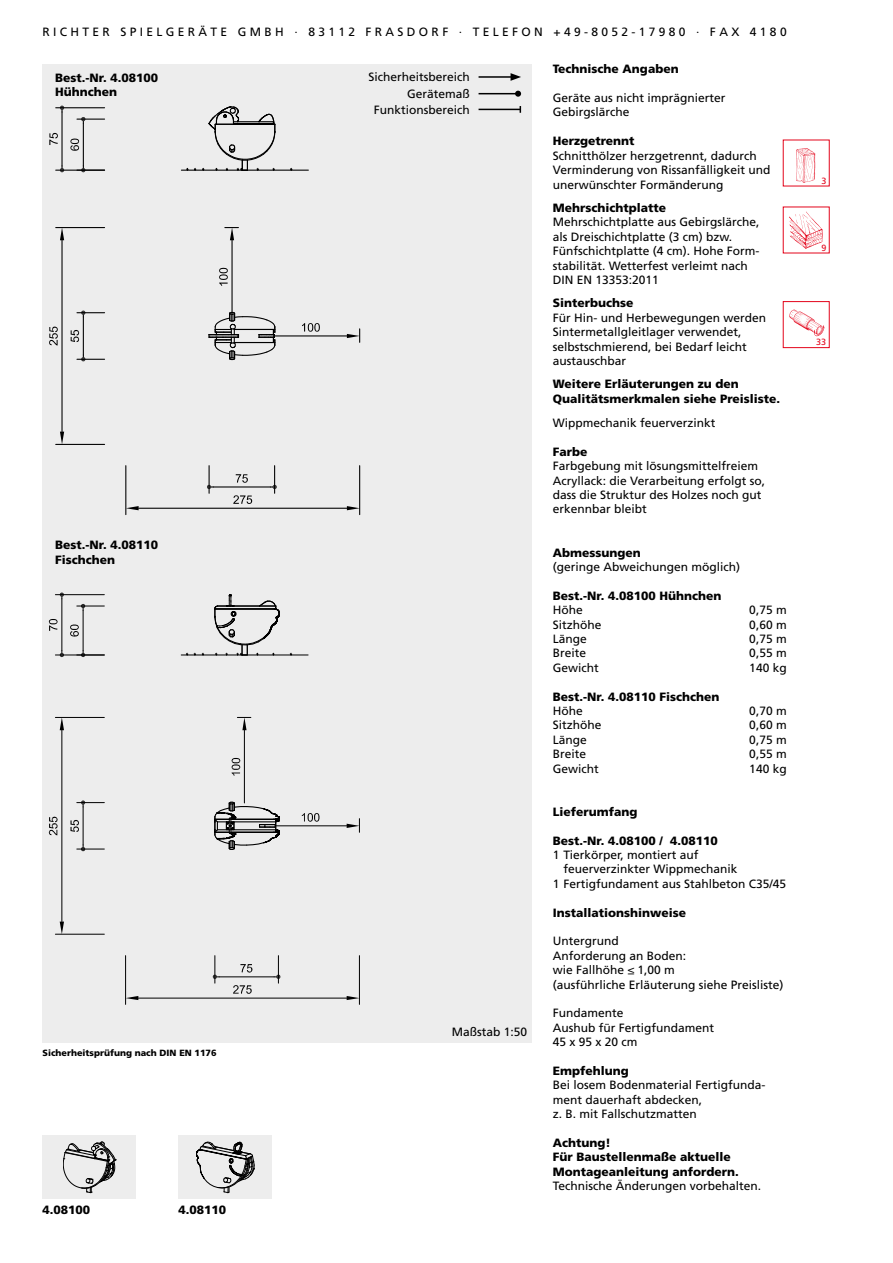
<style>
.page{position:relative;width:893px;height:1263px;background:#fff}
.page>*{position:absolute;margin:0;border:0;box-sizing:border-box;transform-origin:0 0}
.t1{font:12px/14.4px "Frutiger LT Std";color:#000}
.t2{font:900 12px/14.4px "Frutiger LT Std";color:#000}
.t3{font:900 9px "Frutiger LT Std";color:#000}
.t4{font:9px "Frutiger LT Std";color:#e3051b}
</style>
<div class="page">
<img style="left:796px;top:148px;width:20px;height:34px">
<img style="left:789px;top:211px;width:34px;height:38px">
<div style="left:783px;top:301px;width:47px;height:47px;border:1px solid #e3051b"></div>
<img style="left:789px;top:309px;width:35px;height:28px">
<div style="left:43px;top:64px;width:488px;height:979px;background:#ededed"></div>
<div style="left:43px;top:1135px;width:93px;height:64px;background:#ededed"></div>
<svg style="left:63px;top:1142px;width:54px;height:51px"></svg>
<div style="left:179px;top:1135px;width:93px;height:64px;background:#ededed"></div>
<svg style="left:196px;top:1141px;width:59px;height:52px"></svg>
<svg style="left:208px;top:312px;width:68px;height:49px"></svg>
<hr style="left:231px;top:240px;width:2px;height:73px;background:#000">
<svg style="left:225px;top:227px;width:13px;height:13px"></svg>
<svg style="left:219px;top:268px;width:9px;height:18px"></svg>
<svg style="left:181px;top:106px;width:128px;height:65px"></svg>
<hr style="left:83px;top:123px;width:1px;height:43px;background:#000">
<svg style="left:77px;top:117px;width:28px;height:6px"></svg>
<svg style="left:77px;top:166px;width:28px;height:6px"></svg>
<svg style="left:70px;top:139px;width:9px;height:12px"></svg>
<hr style="left:56px;top:107px;width:49px;height:1px;background:#000">
<hr style="left:56px;top:170px;width:49px;height:1px;background:#000">
<hr style="left:61px;top:112px;width:2px;height:54px;background:#000">
<svg style="left:60px;top:106px;width:4px;height:6px"></svg>
<svg style="left:60px;top:166px;width:4px;height:6px"></svg>
<svg style="left:49px;top:133px;width:9px;height:12px"></svg>
<hr style="left:56px;top:227px;width:49px;height:1px;background:#000">
<hr style="left:56px;top:444px;width:49px;height:1px;background:#000">
<hr style="left:61px;top:240px;width:2px;height:192px;background:#000">
<svg style="left:60px;top:228px;width:4px;height:12px"></svg>
<svg style="left:60px;top:432px;width:4px;height:12px"></svg>
<svg style="left:49px;top:327px;width:9px;height:18px"></svg>
<hr style="left:213px;top:486px;width:57px;height:1px;background:#000">
<svg style="left:207px;top:466px;width:6px;height:27px"></svg>
<svg style="left:270px;top:466px;width:7px;height:27px"></svg>
<svg style="left:236px;top:474px;width:12px;height:9px"></svg>
<hr style="left:125px;top:466px;width:1px;height:49px;background:#000">
<hr style="left:359px;top:466px;width:1px;height:49px;background:#000">
<hr style="left:139px;top:508px;width:208px;height:1px;background:#000">
<svg style="left:126px;top:506px;width:13px;height:4px"></svg>
<svg style="left:347px;top:506px;width:13px;height:4px"></svg>
<svg style="left:233px;top:495px;width:19px;height:9px"></svg>
<hr style="left:275px;top:335px;width:72px;height:1px;background:#000">
<svg style="left:347px;top:329px;width:13px;height:13px"></svg>
<svg style="left:302px;top:323px;width:18px;height:9px"></svg>
<hr style="left:83px;top:317px;width:1px;height:38px;background:#000">
<svg style="left:77px;top:355px;width:28px;height:6px"></svg>
<svg style="left:77px;top:311px;width:28px;height:6px"></svg>
<svg style="left:71px;top:330px;width:8px;height:12px"></svg>
<svg style="left:214px;top:801px;width:66px;height:49px"></svg>
<hr style="left:181px;top:655px;width:127px;height:1px;background:#000">
<hr style="left:244px;top:730px;width:1px;height:73px;background:#000">
<svg style="left:237px;top:717px;width:14px;height:13px"></svg>
<svg style="left:232px;top:758px;width:8px;height:18px"></svg>
<svg style="left:213px;top:594px;width:68px;height:62px"></svg>
<hr style="left:83px;top:610px;width:1px;height:41px;background:#000">
<svg style="left:77px;top:604px;width:27px;height:6px"></svg>
<svg style="left:77px;top:651px;width:27px;height:6px"></svg>
<svg style="left:70px;top:624px;width:9px;height:13px"></svg>
<hr style="left:55px;top:594px;width:49px;height:1px;background:#000">
<hr style="left:55px;top:655px;width:49px;height:1px;background:#000">
<hr style="left:62px;top:599px;width:1px;height:52px;background:#000">
<svg style="left:60px;top:592px;width:4px;height:7px"></svg>
<svg style="left:60px;top:651px;width:4px;height:6px"></svg>
<svg style="left:49px;top:619px;width:9px;height:12px"></svg>
<hr style="left:55px;top:717px;width:49px;height:1px;background:#000">
<hr style="left:55px;top:934px;width:49px;height:1px;background:#000">
<hr style="left:62px;top:730px;width:1px;height:191px;background:#000">
<svg style="left:60px;top:718px;width:4px;height:12px"></svg>
<svg style="left:60px;top:921px;width:4px;height:13px"></svg>
<svg style="left:49px;top:817px;width:9px;height:18px"></svg>
<hr style="left:219px;top:976px;width:55px;height:1px;background:#000">
<svg style="left:213px;top:956px;width:6px;height:27px"></svg>
<svg style="left:274px;top:956px;width:6px;height:27px"></svg>
<svg style="left:240px;top:964px;width:12px;height:8px"></svg>
<hr style="left:125px;top:956px;width:1px;height:48px;background:#000">
<hr style="left:359px;top:956px;width:1px;height:48px;background:#000">
<hr style="left:138px;top:998px;width:209px;height:1px;background:#000">
<svg style="left:126px;top:996px;width:12px;height:4px"></svg>
<svg style="left:347px;top:996px;width:12px;height:4px"></svg>
<svg style="left:233px;top:985px;width:19px;height:9px"></svg>
<hr style="left:275px;top:825px;width:72px;height:1px;background:#000">
<svg style="left:347px;top:819px;width:13px;height:13px"></svg>
<svg style="left:302px;top:813px;width:17px;height:9px"></svg>
<hr style="left:83px;top:807px;width:1px;height:38px;background:#000">
<svg style="left:77px;top:845px;width:27px;height:6px"></svg>
<svg style="left:77px;top:800px;width:27px;height:7px"></svg>
<svg style="left:70px;top:820px;width:9px;height:12px"></svg>
<hr style="left:479px;top:76px;width:34px;height:2px;background:#000">
<svg style="left:511px;top:73px;width:10px;height:8px"></svg>
<hr style="left:479px;top:93px;width:39px;height:1px;background:#000">
<svg style="left:515px;top:91px;width:6px;height:6px"></svg>
<hr style="left:479px;top:109px;width:41px;height:1px;background:#000">
<p class="t1" style="left:43px;top:25px;width:746px">R I C H T E R S P I E L G E R Ä T E G M B H · 8 3 1 1 2 F R A S D O R F · T E L E F O N + 4 9 - 8 0 5 2 - 1 7 9 8 0 · F A X 4 1 8 0</p>
<p class="t2" style="left:55px;top:70px;width:104px">Best.-Nr. 4.08100<br>Hühnchen</p>
<p class="t2" style="left:55px;top:538px;width:104px">Best.-Nr. 4.08110<br>Fischchen</p>
<p class="t3" style="left:43px;top:1048px;width:176px">Sicherheitsprüfung nach DIN EN 1176</p>
<p class="t2" style="left:43px;top:1203px;width:49px">4.08100</p>
<p class="t2" style="left:179px;top:1203px;width:49px">4.08110</p>
<p class="t1" style="left:368px;top:69px;width:103px;line-height:16.2px;text-align:right">Sicherheitsbereich<br>Gerätemaß<br>Funktionsbereich</p>
<p class="t1" style="left:452px;top:1024px;width:77px">Maßstab 1:50</p>
<p class="t2" style="left:553px;top:61px;width:127px">Technische Angaben</p>
<p class="t1" style="left:553px;top:90px;width:174px">Geräte aus nicht imprägnierter<br>Gebirgslärche</p>
<p class="t2" style="left:553px;top:134px;width:83px">Herzgetrennt</p>
<p class="t1" style="left:553px;top:148px;width:219px">Schnitthölzer herzgetrennt, dadurch<br>Verminderung von Rissanfälligkeit und unerwünschter Formänderung</p>
<p class="t2" style="left:553px;top:201px;width:115px">Mehrschichtplatte</p>
<p class="t1" style="left:553px;top:215px;width:208px">Mehrschichtplatte aus Gebirgslärche, als Dreischichtplatte (3 cm) bzw.<br>Fünfschichtplatte (4 cm). Hohe Form&shy;stabilität. Wetterfest verleimt nach DIN EN 13353:2011</p>
<p class="t2" style="left:553px;top:296px;width:82px">Sinterbuchse</p>
<p class="t1" style="left:553px;top:310px;width:215px">Für Hin- und Herbewegungen werden<br>Sintermetallgleitlager verwendet, selbstschmierend, bei Bedarf leicht austauschbar</p>
<p class="t2" style="left:553px;top:377px;width:229px">Weitere Erläuterungen zu den<br>Qualitätsmerkmalen siehe Preisliste.</p>
<p class="t1" style="left:553px;top:416px;width:164px">Wippmechanik feuerverzinkt</p>
<p class="t2" style="left:553px;top:444px;width:36px">Farbe</p>
<p class="t1" style="left:553px;top:459px;width:214px">Farbgebung mit lösungsmittelfreiem Acryllack: die Verarbeitung erfolgt so, dass die Struktur des Holzes noch gut erkennbar bleibt</p>
<p class="t2" style="left:553px;top:545px;width:90px">Abmessungen</p>
<p class="t1" style="left:553px;top:560px;width:189px">(geringe Abweichungen möglich)</p>
<p class="t2" style="left:553px;top:588px;width:170px">Best.-Nr. 4.08100 Hühnchen</p>
<p class="t1" style="left:553px;top:603px;width:31px">Höhe</p>
<p class="t1" style="left:749px;top:603px;width:39px">0,75 m</p>
<p class="t1" style="left:553px;top:617px;width:50px">Sitzhöhe</p>
<p class="t1" style="left:749px;top:617px;width:39px">0,60 m</p>
<p class="t1" style="left:553px;top:632px;width:36px">Länge</p>
<p class="t1" style="left:749px;top:632px;width:39px">0,75 m</p>
<p class="t1" style="left:553px;top:646px;width:35px">Breite</p>
<p class="t1" style="left:749px;top:646px;width:39px">0,55 m</p>
<p class="t1" style="left:553px;top:660px;width:47px">Gewicht</p>
<p class="t1" style="left:749px;top:660px;width:39px">140 kg</p>
<p class="t2" style="left:553px;top:689px;width:168px">Best.-Nr. 4.08110 Fischchen</p>
<p class="t1" style="left:553px;top:704px;width:31px">Höhe</p>
<p class="t1" style="left:749px;top:704px;width:39px">0,70 m</p>
<p class="t1" style="left:553px;top:718px;width:50px">Sitzhöhe</p>
<p class="t1" style="left:749px;top:718px;width:39px">0,60 m</p>
<p class="t1" style="left:553px;top:732px;width:36px">Länge</p>
<p class="t1" style="left:749px;top:732px;width:39px">0,75 m</p>
<p class="t1" style="left:553px;top:747px;width:35px">Breite</p>
<p class="t1" style="left:749px;top:747px;width:39px">0,55 m</p>
<p class="t1" style="left:553px;top:761px;width:47px">Gewicht</p>
<p class="t1" style="left:749px;top:761px;width:39px">140 kg</p>
<p class="t2" style="left:553px;top:804px;width:86px">Lieferumfang</p>
<p class="t2" style="left:553px;top:833px;width:167px">Best.-Nr. 4.08100 / 4.08110</p>
<p class="t1" style="left:553px;top:848px;width:147px">1 Tierkörper, montiert auf</p>
<p class="t1" style="left:563px;top:862px;width:176px">feuerverzinkter Wippmechanik</p>
<p class="t1" style="left:553px;top:876px;width:235px">1 Fertigfundament aus Stahlbeton C35/45</p>
<p class="t2" style="left:553px;top:905px;width:135px">Installationshinweise</p>
<p class="t1" style="left:553px;top:934px;width:232px">Untergrund<br>Anforderung an Boden:<br>wie Fallhöhe ≤ 1,00 m<br>(ausführliche Erläuterung siehe Preisliste)</p>
<p class="t1" style="left:553px;top:1006px;width:163px">Fundamente<br>Aushub für Fertigfundament<br>45 x 95 x 20 cm</p>
<p class="t2" style="left:553px;top:1063px;width:78px">Empfehlung</p>
<p class="t1" style="left:553px;top:1078px;width:214px">Bei losem Bodenmaterial Fertigfunda&shy;ment dauerhaft abdecken,<br>z. B. mit Fallschutzmatten</p>
<p class="t2" style="left:553px;top:1135px;width:188px">Achtung!<br>Für Baustellenmaße aktuelle<br>Montageanleitung anfordern.</p>
<p class="t1" style="left:553px;top:1179px;width:210px">Technische Änderungen vorbehalten.</p>
<p class="t4" style="left:821px;top:175px;width:7px">3</p>
<p class="t4" style="left:821px;top:242px;width:7px">9</p>
<p class="t4" style="left:816px;top:337px;width:12px">33</p>
</div>
